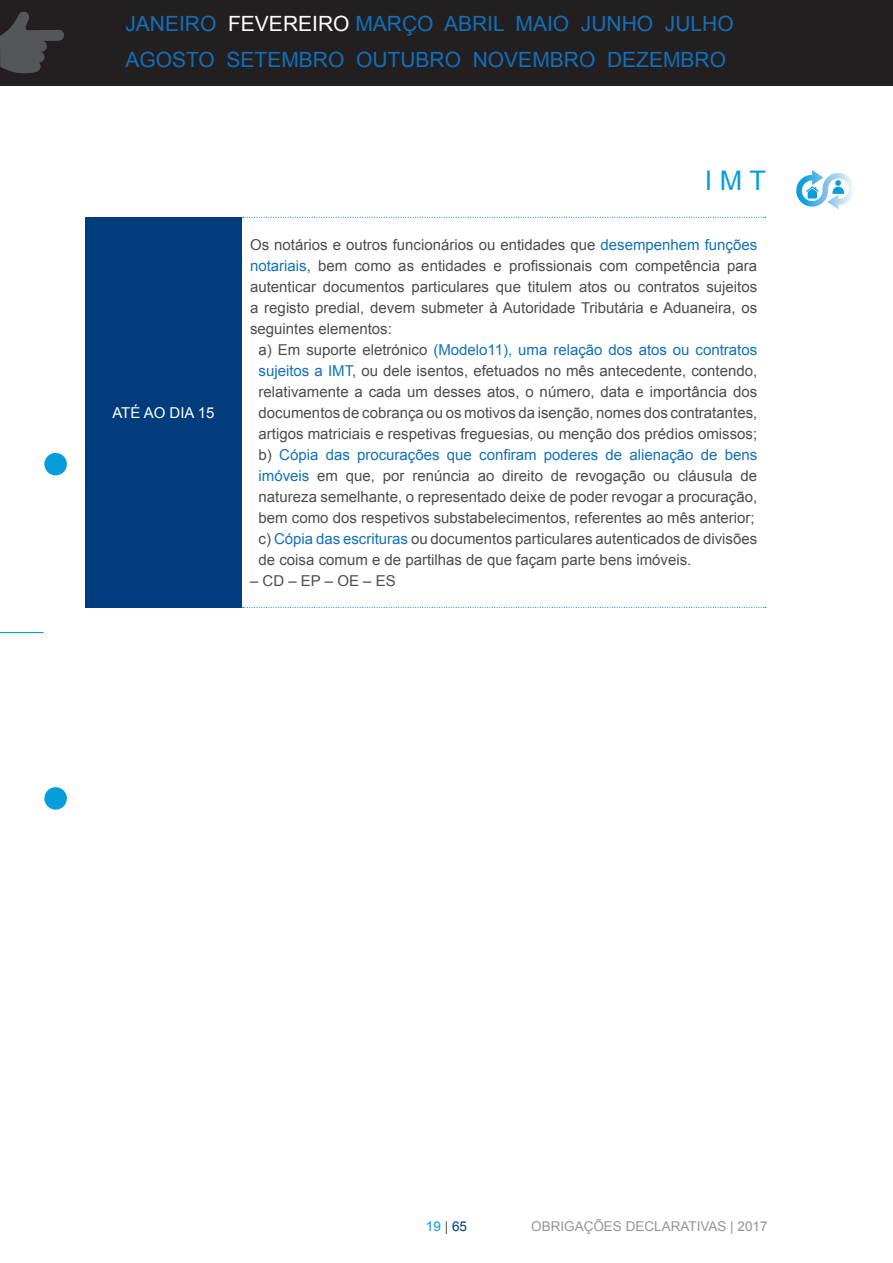
<style>
.page{position:relative;width:893px;height:1263px;background:#fff}
.page>*{position:absolute;margin:0;border:0;box-sizing:border-box;transform-origin:0 0}
.t1{font:27px "Arial";color:#069ddc}
.t2{font:21px/36px "Arial";color:#1270b9}
.t3{font:15px "Arial";color:#4b4c4d}
.t4{font:15px "Arial";color:#1270b9}
.t5{font:15px "Arial";color:#fff}
.t6{font:13.5px "Arial";color:#939598}
.t7{font:13.5px "Arial";color:#069ddc}
.s1{color:#fff}
.s2{color:#1270b9}
.s3{color:#4b4c4d}
.s4{color:#013d7d}
</style>
<div class="page">
<div style="left:44px;top:452px;width:24px;height:24px;background:#069ddc;border-radius:50%"></div>
<div style="left:43px;top:451px;width:25px;height:26px;border:2px solid #fff;border-radius:50%"></div>
<div style="left:44px;top:786px;width:24px;height:24px;background:#069ddc;border-radius:50%"></div>
<div style="left:43px;top:786px;width:25px;height:25px;border:2px solid #fff;border-radius:50%"></div>
<hr style="left:0;top:632px;width:44px;height:1px;background:#069ddc">
<div style="left:85px;top:217px;width:157px;height:390px;background:#013d7d"></div>
<svg style="left:243px;top:217px;width:523px;height:1px"></svg>
<svg style="left:243px;top:607px;width:523px;height:1px"></svg>
<svg style="left:796px;top:170px;width:57px;height:39px"></svg>
<div style="left:0;top:0;width:893px;height:85px;background:#231f20"></div>
<svg style="left:0;top:12px;width:64px;height:61px"></svg>
<h2 class="t2" style="left:125px;top:6px;width:610px">JANEIRO <span class="s1">FEVEREIRO</span> MARÇO ABRIL MAIO JUNHO JULHO<br>AGOSTO SETEMBRO OUTUBRO NOVEMBRO DEZEMBRO</h2>
<p class="t5" style="left:112px;top:403px;width:104px">ATÉ AO DIA 15</p>
<h1 class="t1" style="left:705px;top:163px;width:62px">I M T</h1>
<p class="t3" style="left:250px;top:235px;width:509px">Os notários e outros funcionários ou entidades que <span class="s2">desempenhem funções</span></p>
<p class="t3" style="left:250px;top:256px;width:509px"><span class="s2">notariais</span>, bem como as entidades e profissionais com competência para</p>
<p class="t3" style="left:250px;top:277px;width:509px">autenticar documentos particulares que titulem atos ou contratos sujeitos</p>
<p class="t3" style="left:250px;top:298px;width:509px">a registo predial, devem submeter à Autoridade Tributária e Aduaneira, os</p>
<p class="t3" style="left:250px;top:319px;width:143px">seguintes elementos:</p>
<p class="t4" style="left:259px;top:340px;width:500px"><span class="s3">a) Em suporte eletrónico</span> (Modelo11), uma relação dos atos ou contratos</p>
<p class="t3" style="left:259px;top:361px;width:500px"><span class="s2">sujeitos a IMT</span>, ou dele isentos, efetuados no mês antecedente, contendo,</p>
<p class="t3" style="left:259px;top:382px;width:500px">relativamente a cada um desses atos, o número, data e importância dos</p>
<p class="t3" style="left:259px;top:403px;width:500px">documentos de cobrança ou os motivos da isenção, nomes dos contratantes,</p>
<p class="t3" style="left:259px;top:424px;width:500px">artigos matriciais e respetivas freguesias, ou menção dos prédios omissos;</p>
<p class="t4" style="left:259px;top:445px;width:500px"><span class="s3">b)</span> Cópia das procurações que confiram poderes de alienação de bens</p>
<p class="t3" style="left:259px;top:466px;width:500px"><span class="s2">imóveis</span> em que, por renúncia ao direito de revogação ou cláusula de</p>
<p class="t3" style="left:259px;top:487px;width:500px">natureza semelhante, o representado deixe de poder revogar a procuração,</p>
<p class="t3" style="left:259px;top:508px;width:498px">bem como dos respetivos substabelecimentos, referentes ao mês anterior;</p>
<p class="t3" style="left:259px;top:529px;width:500px">c) <span class="s2">Cópia das escrituras</span> ou documentos particulares autenticados de divisões</p>
<p class="t3" style="left:259px;top:550px;width:434px">de coisa comum e de partilhas de que façam parte bens imóveis.</p>
<p class="t3" style="left:250px;top:571px;width:147px">– CD – EP – OE – ES</p>
<p class="t7" style="left:426px;top:1218px;width:43px">19 <span class="s3">|</span> <span class="s4">65</span></p>
<p class="t6" style="left:531px;top:1218px;width:238px">OBRIGAÇÕES DECLARATIVAS | 2017</p>
</div>
